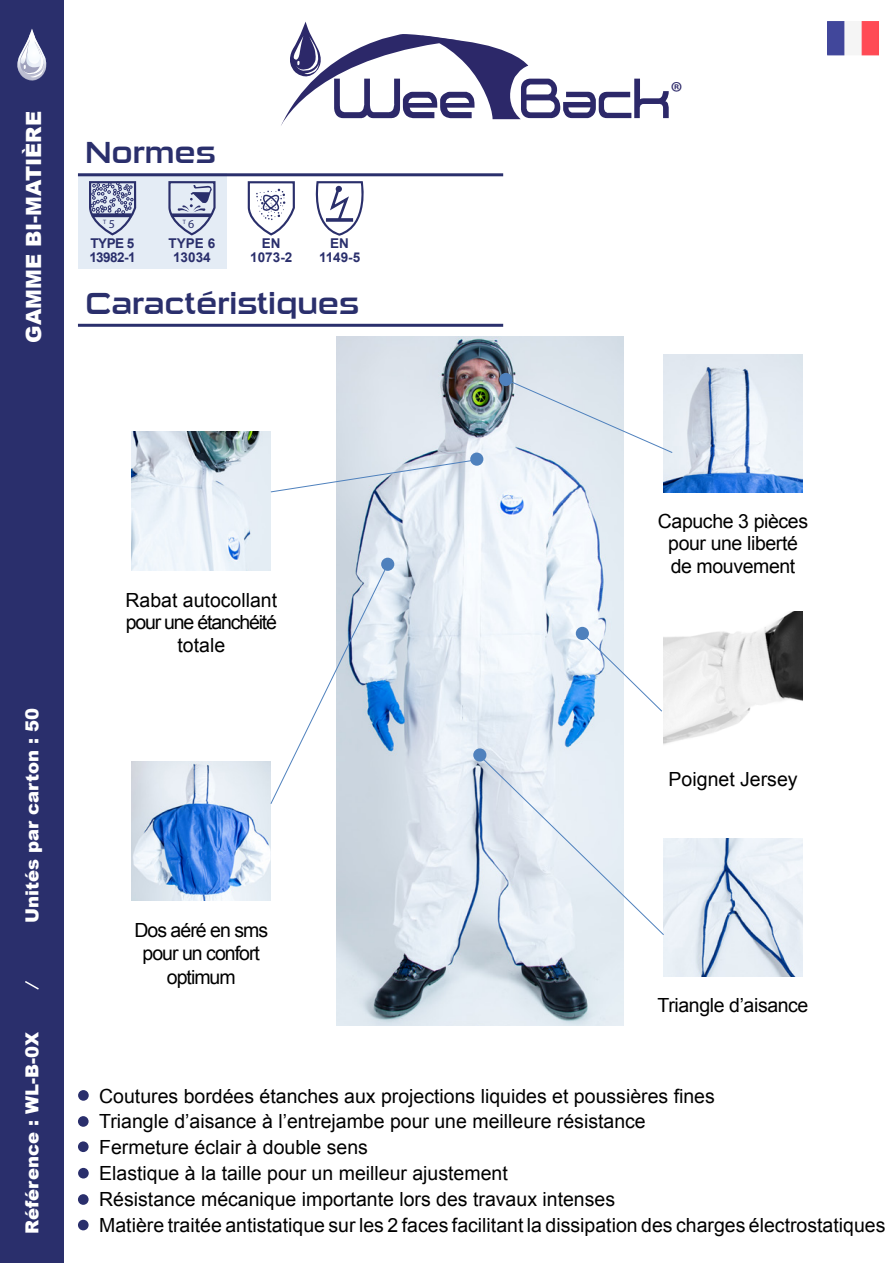
<style>
.page{position:relative;width:893px;height:1263px;background:#fff}
.page>*{position:absolute;margin:0;border:0;box-sizing:border-box;transform-origin:0 0}
.t1{font:30px "Sui Generis Rg";color:#2a2f6c}
.t2{font:29.25px "Myriad Pro";color:#2c2869}
.t3{font:900 21px "Arial";color:#fff}
.t4{font:19.5px/26px "Arial";color:#000;text-align:center}
.t5{font:19.5px/22.5px "Arial";letter-spacing:-.02em;color:#000;text-align:center}
.t6{font:19.5px/23.4px "Arial";letter-spacing:-.05em;color:#000;text-align:center}
.t7{font:900 18px "Arial";color:#fff}
.t8{font:700 13.5px/13.5px "Arial";color:#2a2f6c;text-align:center}
.t9{font:700 13.5px/13.5px "Arial";letter-spacing:-.04em;color:#2a2f6c}
.t10{font:6.3px "Myriad Pro";color:#2a2f6b}
.s1{font-size:12px}
</style>
<div class="page">
<div style="left:0;top:0;width:64px;height:1263px;background:#2a2f6c"></div>
<svg style="left:17px;top:29px;width:30px;height:52px"></svg>
<div style="left:78px;top:173px;width:149px;height:96px;background:#e4ecf5"></div>
<svg style="left:248px;top:181px;width:47px;height:55px"></svg>
<svg style="left:316px;top:181px;width:47px;height:55px"></svg>
<svg style="left:89px;top:181px;width:47px;height:55px"></svg>
<svg style="left:168px;top:181px;width:48px;height:55px"></svg>
<img style="left:336px;top:337px;width:288px;height:688px">
<img style="left:664px;top:354px;width:138px;height:139px">
<img style="left:132px;top:761px;width:139px;height:139px">
<img style="left:132px;top:432px;width:139px;height:139px">
<img style="left:664px;top:611px;width:138px;height:133px">
<img style="left:664px;top:838px;width:138px;height:138px">
<svg style="left:281px;top:22px;width:388px;height:104px"></svg>
<svg style="left:270px;top:459px;width:207px;height:33px"></svg>
<svg style="left:270px;top:564px;width:118px;height:240px"></svg>
<svg style="left:505px;top:379px;width:168px;height:74px"></svg>
<svg style="left:582px;top:633px;width:80px;height:79px"></svg>
<svg style="left:479px;top:755px;width:185px;height:180px"></svg>
<div style="left:499px;top:373px;width:13px;height:13px;background:#4f81bd;border-radius:50%"></div>
<div style="left:470px;top:453px;width:13px;height:13px;background:#4f81bd;border-radius:50%"></div>
<div style="left:576px;top:627px;width:13px;height:13px;background:#4f81bd;border-radius:50%"></div>
<div style="left:473px;top:748px;width:13px;height:13px;background:#4f81bd;border-radius:50%"></div>
<div style="left:381px;top:558px;width:13px;height:13px;background:#4f81bd;border-radius:50%"></div>
<hr style="left:78px;top:173px;width:425px;height:3px;background:#2a2f6c">
<hr style="left:78px;top:324px;width:425px;height:3px;background:#2a2f6c">
<div style="left:78px;top:1116px;width:11px;height:11px;background:#2a2f6c;border-radius:50%"></div>
<div style="left:78px;top:1141px;width:11px;height:11px;background:#2a2f6c;border-radius:50%"></div>
<div style="left:78px;top:1090px;width:11px;height:11px;background:#2a2f6c;border-radius:50%"></div>
<div style="left:78px;top:1194px;width:11px;height:11px;background:#2a2f6c;border-radius:50%"></div>
<div style="left:78px;top:1220px;width:11px;height:10px;background:#2a2f6c;border-radius:50%"></div>
<div style="left:78px;top:1168px;width:11px;height:10px;background:#2a2f6c;border-radius:50%"></div>
<svg style="left:25px;top:981px;width:14px;height:9px"></svg>
<img style="left:827px;top:21px;width:52px;height:34px">
<p class="t3" style="left:18px;top:343px;width:233px;rotate:-90deg">GAMME BI-MATIÈRE</p>
<h1 class="t1" style="left:85px;top:135px;width:132px">Normes</h1>
<p class="t10" style="left:103px;top:218px;width:13px">T <span class="s1">5</span></p>
<p class="t10" style="left:183px;top:218px;width:13px">T <span class="s1">6</span></p>
<p class="t9" style="left:89px;top:237px;width:48px">TYPE 5<br>13982-1</p>
<p class="t8" style="left:169px;top:237px;width:48px">TYPE 6<br>13034</p>
<p class="t8" style="left:250px;top:237px;width:44px">EN<br>1073-2</p>
<p class="t8" style="left:319px;top:237px;width:43px">EN<br>1149-5</p>
<h1 class="t1" style="left:85px;top:286px;width:275px">Caractéristiques</h1>
<h2 class="t2" style="left:670px;top:74px;width:14px">®</h2>
<p class="t7" style="left:19px;top:923px;width:216px;rotate:-90deg">Unités par carton : 50</p>
<p class="t7" style="left:19px;top:1233px;width:203px;rotate:-90deg">Référence : WL-B-0X</p>
<p class="t4" style="left:125px;top:589px;width:153px;line-height:22.5px">Rabat autocollant pour une étanchéité totale</p>
<p class="t6" style="left:134px;top:918px;width:135px">Dos aéré en sms pour un confort optimum</p>
<p class="t5" style="left:658px;top:510px;width:152px">Capuche 3 pièces pour une liberté de mouvement</p>
<p class="t4" style="left:669px;top:766px;width:130px">Poignet Jersey</p>
<p class="t5" style="left:658px;top:994px;width:152px">Triangle d’aisance</p>
<p class="t4" style="left:99px;top:1083px;width:788px;text-align:left">Coutures bordées étanches aux projections liquides et poussières fines<br>Triangle d’aisance à l’entrejambe pour une meilleure résistance<br>Fermeture éclair à double sens<br>Elastique à la taille pour un meilleur ajustement<br>Résistance mécanique importante lors des travaux intenses<br>Matière traitée antistatique sur les 2 faces facilitant la dissipation des charges électrostatiques</p>
</div>
